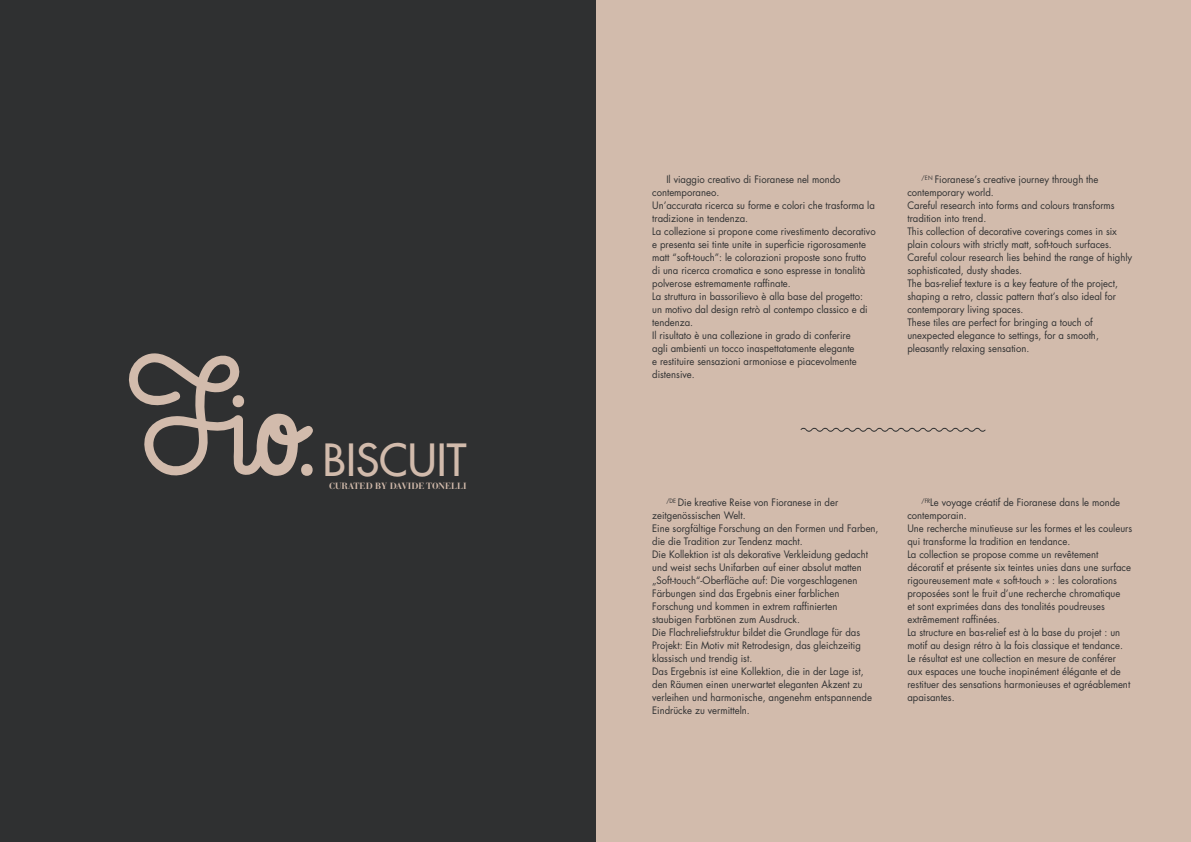
<style>
.page{position:relative;width:1191px;height:842px;background:#fff}
.page>*{position:absolute;margin:0;border:0;box-sizing:border-box;transform-origin:0 0}
.t1{font:500 43.2px "Futura Std";color:#d2bbac}
.t2{font:10px/13px "Futura Std";color:#2f3031;scale:.95 1}
.t3{font:700 9px "Bauer Bodoni Std";color:#d2bbac}
</style>
<div class="page">
<div style="left:595px;top:0;width:596px;height:842px;background:#d2bbac"></div>
<div style="left:0;top:0;width:595px;height:842px;background:#2f3031"></div>
<svg style="left:129px;top:353px;width:184px;height:123px"></svg>
<svg style="left:800px;top:427px;width:185px;height:5px"></svg>
<h1 class="t1" style="left:323px;top:433px;width:145px">BISCUIT</h1>
<p class="t3" style="left:329px;top:480px;width:139px">CURATED BY DAVIDE TONELLI</p>
<p class="t2" style="left:652px;top:173px;width:237px;text-indent:14px">Il viaggio creativo di Fioranese nel mondo contemporaneo.<br>Un’accurata ricerca su forme e colori che trasforma la tradizione in tendenza.<br>La collezione si propone come rivestimento decorativo e presenta sei tinte unite in superficie rigorosamente matt “soft-touch”: le colorazioni proposte sono frutto di una ricerca cromatica e sono espresse in tonalità polverose estremamente raffinate.<br>La struttura in bassorilievo è alla base del progetto:<br>un motivo dal design retrò al contempo classico e di tendenza.<br>Il risultato è una collezione in grado di conferire<br>agli ambienti un tocco inaspettatamente elegante<br>e restituire sensazioni armoniose e piacevolmente distensive.</p>
<p class="t2" style="left:907px;top:173px;width:238px;text-indent:14px"><sup>/EN</sup> Fioranese’s creative journey through the contemporary world.<br>Careful research into forms and colours transforms tradition into trend.<br>This collection of decorative coverings comes in six plain colours with strictly matt, soft-touch surfaces.<br>Careful colour research lies behind the range of highly sophisticated, dusty shades.<br>The bas-relief texture is a key feature of the project, shaping a retro, classic pattern that’s also ideal for contemporary living spaces.<br>These tiles are perfect for bringing a touch of unexpected elegance to settings, for a smooth, pleasantly relaxing sensation.</p>
<p class="t2" style="left:652px;top:496px;width:240px;text-indent:14px"><sup>/DE</sup> Die kreative Reise von Fioranese in der zeitgenössischen Welt.<br>Eine sorgfältige Forschung an den Formen und Farben, die die Tradition zur Tendenz macht.<br>Die Kollektion ist als dekorative Verkleidung gedacht und weist sechs Unifarben auf einer absolut matten „Soft-touch“-Oberfläche auf: Die vorgeschlagenen Färbungen sind das Ergebnis einer farblichen Forschung und kommen in extrem raffinierten staubigen Farbtönen zum Ausdruck.<br>Die Flachreliefstruktur bildet die Grundlage für das Projekt: Ein Motiv mit Retrodesign, das gleichzeitig klassisch und trendig ist.<br>Das Ergebnis ist eine Kollektion, die in der Lage ist, den Räumen einen unerwartet eleganten Akzent zu verleihen und harmonische, angenehm entspannende Eindrücke zu vermitteln.</p>
<p class="t2" style="left:907px;top:496px;width:238px;text-indent:14px"><sup>/FR</sup>Le voyage créatif de Fioranese dans le monde contemporain.<br>Une recherche minutieuse sur les formes et les couleurs qui transforme la tradition en tendance.<br>La collection se propose comme un revêtement décoratif et présente six teintes unies dans une surface rigoureusement mate « soft-touch » : les colorations proposées sont le fruit d’une recherche chromatique<br>et sont exprimées dans des tonalités poudreuses extrêmement raffinées.<br>La structure en bas-relief est à la base du projet : un motif au design rétro à la fois classique et tendance.<br>Le résultat est une collection en mesure de conférer aux espaces une touche inopinément élégante et de restituer des sensations harmonieuses et agréablement apaisantes.</p>
</div>
